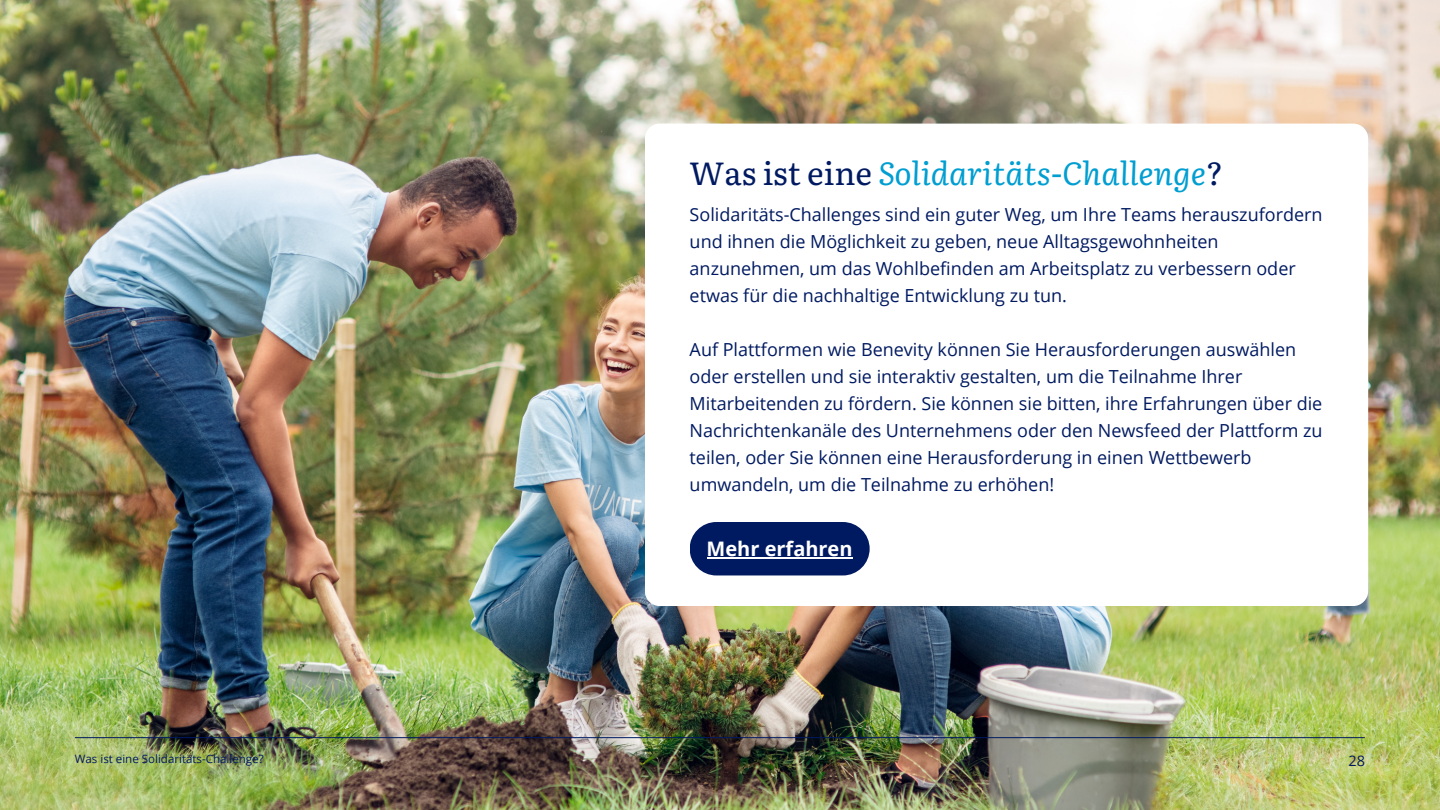
<style>
.page{position:relative;width:1440px;height:810px;background:#fff}
.page>*{position:absolute;margin:0;border:0;box-sizing:border-box;transform-origin:0 0}
.t1{font:italic 32px "Literata";color:#009ed1}
.t2{font:700 20px "Open Sans";color:#fff}
.t3{font:18px/27px "Open Sans";color:#001a61}
.t4{font:14.5px "Open Sans";color:#001a61}
.t5{font:11.5px "Open Sans";color:#001a61}
.s1{font-style:normal;color:#001a61}
</style>
<div class="page">
<img style="left:0;top:0;width:1440px;height:810px">
<hr style="left:75px;top:737px;width:1289px;height:1px;background:#001a61">
<div style="left:645px;top:124px;width:723px;height:482px;background:#fff;border-radius:15px"></div>
<div style="left:690px;top:522px;width:180px;height:53px;background:#001a61;border-radius:27px"></div>
<hr style="left:707px;top:557px;width:146px;height:2px;background:#fff">
<p class="t1" style="left:690px;top:147px;width:535px"><span class="s1">Was ist eine</span> Solidaritäts-Challenge<span class="s1">?</span></p>
<p class="t3" style="left:690px;top:200px;width:634px">Solidaritäts-Challenges sind ein guter Weg, um Ihre Teams herauszufordern und ihnen die Möglichkeit zu geben, neue Alltagsgewohnheiten anzunehmen, um das Wohlbefinden am Arbeitsplatz zu verbessern oder etwas für die nachhaltige Entwicklung zu tun.</p>
<p class="t3" style="left:690px;top:335px;width:634px">Auf Plattformen wie Benevity können Sie Herausforderungen auswählen oder erstellen und sie interaktiv gestalten, um die Teilnahme Ihrer Mitarbeitenden zu fördern. Sie können sie bitten, ihre Erfahrungen über die Nachrichtenkanäle des Unternehmens oder den Newsfeed der Plattform zu teilen, oder Sie können eine Herausforderung in einen Wettbewerb umwandeln, um die Teilnahme zu erhöhen!</p>
<p class="t2" style="left:707px;top:534px;width:147px">Mehr erfahren</p>
<p class="t5" style="left:75px;top:751px;width:190px">Was ist eine Solidaritäts-Challenge?</p>
<p class="t4" style="left:1348px;top:751px;width:18px">28</p>
</div>
